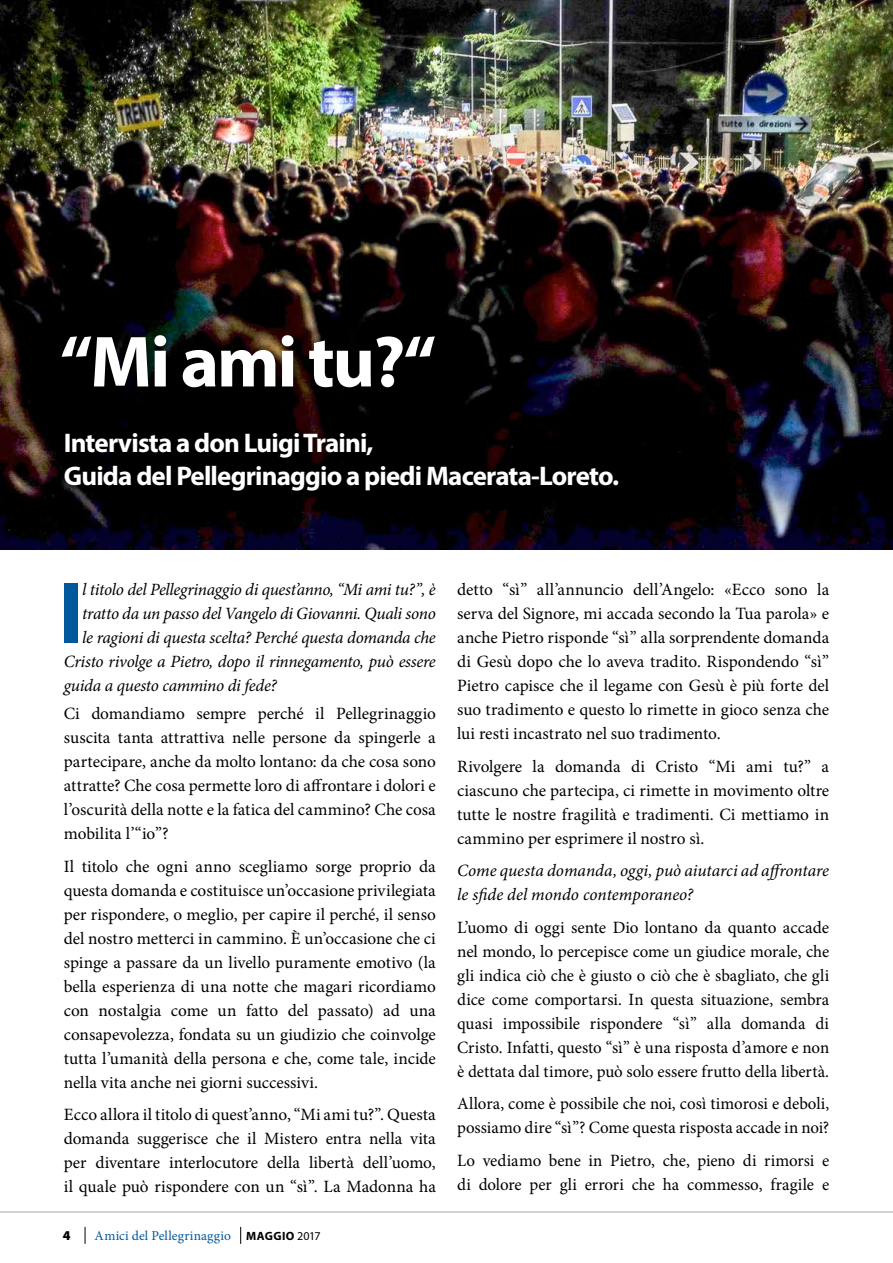
<style>
.page{position:relative;width:893px;height:1263px;background:#fff}
.page>*{position:absolute;margin:0;border:0;box-sizing:border-box;transform-origin:0 0}
.t1{font:700 88.5px "Myriad Pro";color:#00589c}
.t2{font:700 73.05px "Myriad Pro";color:#fff}
.t3{font:700 27px/33px "Myriad Pro";letter-spacing:-.03em;color:#fff}
.t4{font:17.25px/24px "Minion Pro";color:#000;text-align:justify}
.t5{font:italic 17.25px/24px "Minion Pro";letter-spacing:-.015em;color:#000}
.t6{font:13.5px "Minion Pro";letter-spacing:.015em;color:#00589c}
.t7{font:900 13.5px "Myriad Pro";color:#000}
.s1{font-family:"Myriad Pro";font-weight:700;font-size:12px;color:#000}
.s2{font-family:"Myriad Pro";font-size:12px;color:#000}
</style>
<div class="page">
<hr style="left:0;top:1211px;width:893px;height:2px;background:#c0c2c4">
<svg style="left:85px;top:1227px;width:1px;height:17px"></svg>
<svg style="left:240px;top:1227px;width:1px;height:17px"></svg>
<img style="left:0;top:0;width:893px;height:549px">
<div style="left:57px;top:329px;width:389px;height:69px;background:#000;opacity:.75"></div>
<div style="left:56px;top:424px;width:571px;height:75px;background:#000"></div>
<h2 class="t2" style="left:60px;top:314px;width:378px">“Mi ami tu?“</h2>
<h3 class="t3" style="left:64px;top:425px;width:557px">Intervista a don Luigi Traini,<br>Guida del Pellegrinaggio a piedi Macerata-Loreto.</h3>
<h1 class="t1" style="left:58px;top:556px;width:15px">I</h1>
<p class="t5" style="left:82px;top:578px;width:355px">l titolo del Pellegrinaggio di quest’anno, “Mi ami tu?”, è</p>
<p class="t5" style="left:82px;top:602px;width:355px">tratto da un passo del Vangelo di Giovanni. Quali sono</p>
<p class="t5" style="left:82px;top:626px;width:355px">le ragioni di questa scelta? Perché questa domanda che</p>
<p class="t5" style="left:64px;top:650px;width:374px">Cristo rivolge a Pietro, dopo il rinnegamento, può essere</p>
<p class="t5" style="left:64px;top:674px;width:215px">guida a questo cammino di fede?</p>
<p class="t4" style="left:64px;top:702px;width:374px">Ci domandiamo sempre perché il Pellegrinaggio suscita tanta attrattiva nelle persone da spingerle a partecipare, anche da molto lontano: da che cosa sono attratte? Che cosa permette loro di affrontare i dolori e l’oscurità della notte e la fatica del cammino? Che cosa mobilita l’“io”?</p>
<p class="t4" style="left:64px;top:854px;width:374px">Il titolo che ogni anno scegliamo sorge proprio da questa domanda e costituisce un’occasione privilegiata per rispondere, o meglio, per capire il perché, il senso del nostro metterci in cammino. È un’occasione che ci spinge a passare da un livello puramente emotivo (la bella esperienza di una notte che magari ricordiamo con nostalgia come un fatto del passato) ad una consapevolezza, fondata su un giudizio che coinvolge tutta l’umanità della persona e che, come tale, incide nella vita anche nei giorni successivi.</p>
<p class="t4" style="left:64px;top:1103px;width:374px">Ecco allora il titolo di quest’anno, “Mi ami tu?”. Questa domanda suggerisce che il Mistero entra nella vita per diventare interlocutore della libertà dell’uomo, il quale può rispondere con un “sì”. La Madonna ha</p>
<p class="t7" style="left:63px;top:1228px;width:9px">4</p>
<p class="t6" style="left:95px;top:1227px;width:227px">Amici del Pellegrinaggio <span class="s1">Maggio</span> <span class="s2">2017</span></p>
<p class="t4" style="left:457px;top:578px;width:374px">detto “sì” all’annuncio dell’Angelo: «Ecco sono la serva del Signore, mi accada secondo la Tua parola» e anche Pietro risponde “sì” alla sorprendente domanda di Gesù dopo che lo aveva tradito. Rispondendo “sì” Pietro capisce che il legame con Gesù è più forte del suo tradimento e questo lo rimette in gioco senza che lui resti incastrato nel suo tradimento.</p>
<p class="t4" style="left:457px;top:754px;width:374px">Rivolgere la domanda di Cristo “Mi ami tu?” a ciascuno che partecipa, ci rimette in movimento oltre tutte le nostre fragilità e tradimenti. Ci mettiamo in cammino per esprimere il nostro sì.</p>
<p class="t5" style="left:457px;top:858px;width:374px">Come questa domanda, oggi, può aiutarci ad affrontare le sfide del mondo contemporaneo?</p>
<p class="t4" style="left:457px;top:915px;width:374px">L’uomo di oggi sente Dio lontano da quanto accade nel mondo, lo percepisce come un giudice morale, che gli indica ciò che è giusto o ciò che è sbagliato, che gli dice come comportarsi. In questa situazione, sembra quasi impossibile rispondere “sì” alla domanda di Cristo. Infatti, questo “sì” è una risposta d’amore e non è dettata dal timore, può solo essere frutto della libertà.</p>
<p class="t4" style="left:457px;top:1092px;width:374px">Allora, come è possibile che noi, così timorosi e deboli, possiamo dire “sì”? Come questa risposta accade in noi?</p>
<p class="t4" style="left:457px;top:1148px;width:374px">Lo vediamo bene in Pietro, che, pieno di rimorsi e di dolore per gli errori che ha commesso, fragile e</p>
</div>
